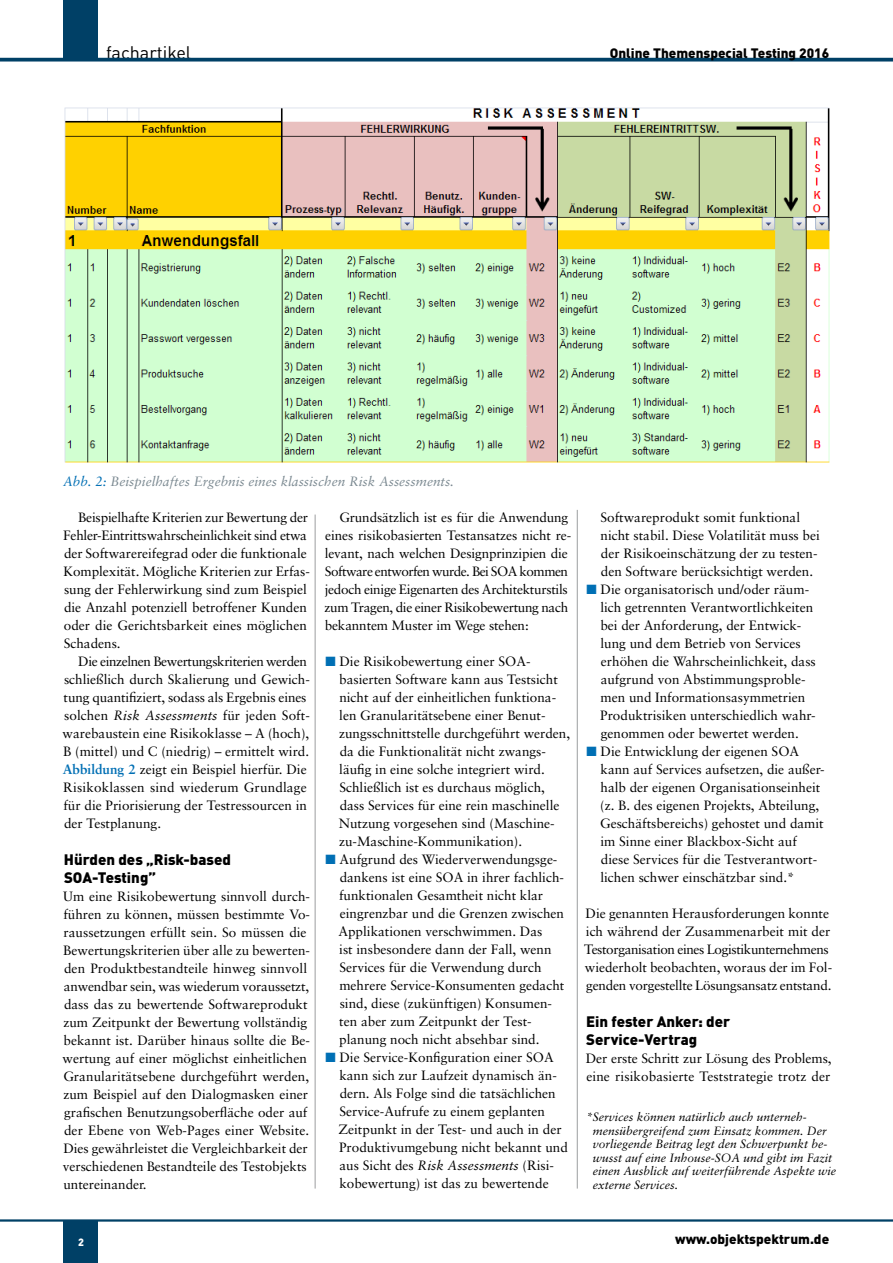
<style>
.page{position:relative;width:893px;height:1263px;background:#fff}
.page>*{position:absolute;margin:0;border:0;box-sizing:border-box;transform-origin:0 0}
.t1{font:18px "DINOT";color:#000}
.t2{font:900 15px/18px "DINOT";color:#000}
.t3{font:13.5px/18px "Sabon LT";color:#000}
.t4{font:italic 13.5px "Sabon LT";color:#7b8991}
.t5{font:900 13.5px "DINOT";color:#000}
.t6{font:italic 12px/13.5px "Sabon LT";color:#000}
.t7{font:900 10.5px "DINOT";color:#fff}
.s1{color:#006fb4}
.s2{font-style:italic}
.s3{font-weight:700;color:#006fb4}
</style>
<div class="page">
<div style="left:64px;top:1220px;width:34px;height:43px;background:#004066"></div>
<div style="left:64px;top:0;width:34px;height:58px;background:#004066"></div>
<svg style="left:0;top:58px;width:893px;height:4px;background:#1e5678"></svg>
<hr style="left:0;top:1219px;width:893px;height:2px;background:#004066">
<hr style="left:315px;top:514px;width:1px;height:674px;background:#9c9e9f">
<hr style="left:577px;top:510px;width:1px;height:678px;background:#9c9e9f">
<img style="left:64px;top:107px;width:766px;height:356px">
<h1 class="t1" style="left:106px;top:41px;width:87px">fachartikel</h1>
<p class="t5" style="left:610px;top:44px;width:221px">Online Themenspecial Testing 2016</p>
<p class="t4" style="left:63px;top:474px;width:392px"><span class="s1">Abb. 2:</span> Beispielhaftes Ergebnis eines klassischen Risk Assessments.</p>
<p class="t3" style="left:63px;top:508px;width:248px;text-indent:15px">Beispielhafte Kriterien zur Bewertung der Fehler-Eintrittswahrscheinlichkeit sind etwa der Softwarereifegrad oder die funktionale Komplexität. Mögliche Kriterien zur Erfas&shy;sung der Fehlerwirkung sind zum Beispiel die Anzahl potenziell betroffener Kunden oder die Gerichtsbarkeit eines möglichen Schadens.</p>
<p class="t3" style="left:63px;top:652px;width:249px;text-indent:16px">Die einzelnen Bewertungskriterien werden schließlich durch Skalierung und Gewich&shy;tung quantifiziert, sodass als Ergebnis eines solchen <span class="s2">Risk Assessments</span> für jeden Soft&shy;warebaustein eine Risikoklasse – A (hoch), B (mittel) und C (niedrig) – ermittelt wird.<br><span class="s3">Abbildung 2</span> zeigt ein Beispiel hierfür. Die Risikoklassen sind wiederum Grundlage für die Priorisierung der Testressourcen in der Testplanung.</p>
<p class="t2" style="left:64px;top:849px;width:169px">Hürden des „Risk-based<br>SOA-Testing”</p>
<p class="t3" style="left:63px;top:887px;width:249px">Um eine Risikobewertung sinnvoll durch&shy;führen zu können, müssen bestimmte Vo&shy;raussetzungen erfüllt sein. So müssen die Bewertungskriterien über alle zu bewerten&shy;den Produktbestandteile hinweg sinnvoll anwendbar sein, was wiederum voraussetzt, dass das zu bewertende Softwareprodukt zum Zeitpunkt der Bewertung vollständig bekannt ist. Darüber hinaus sollte die Be&shy;wertung auf einer möglichst einheitlichen Granularitätsebene durchgeführt werden, zum Beispiel auf den Dialogmasken einer grafischen Benutzungsoberfläche oder auf der Ebene von Web-Pages einer Website.<br>Dies gewährleistet die Vergleichbarkeit der verschiedenen Bestandteile des Testobjekts untereinander.</p>
<p class="t3" style="left:325px;top:509px;width:248px;text-indent:15px">Grundsätzlich ist es für die Anwendung eines risikobasierten Testansatzes nicht re&shy;levant, nach welchen Designprinzipien die Software entworfen wurde. Bei SOA kommen jedoch einige Eigenarten des Architekturstils zum Tragen, die einer Risikobewertung nach bekanntem Muster im Wege stehen:</p>
<p class="t3" style="left:339px;top:653px;width:233px;text-indent:-13px"><span class="s1">■</span> Die Risikobewertung einer SOA&shy;basierten Software kann aus Testsicht nicht auf der einheitlichen funktiona&shy;len Granularitätsebene einer Benut&shy;zungsschnittstelle durchgeführt werden, da die Funktionalität nicht zwangs&shy;läufig in eine solche integriert wird.<br>Schließlich ist es durchaus möglich, dass Services für eine rein maschinelle Nutzung vorgesehen sind (Maschine&shy;zu-Maschine-Kommunikation).</p>
<p class="t3" style="left:338px;top:851px;width:227px;text-indent:-13px"><span class="s1">■</span> Aufgrund des Wiederverwendungsge&shy;dankens ist eine SOA in ihrer fachlich&shy;funktionalen Gesamtheit nicht klar eingrenzbar und die Grenzen zwischen Applikationen verschwimmen. Das<br>ist insbesondere dann der Fall, wenn Services für die Verwendung durch mehrere Service-Konsumenten gedacht sind, diese (zukünftigen) Konsumen&shy;ten aber zum Zeitpunkt der Test&shy;planung noch nicht absehbar sind.</p>
<p class="t3" style="left:338px;top:1048px;width:231px;text-indent:-13px"><span class="s1">■</span> Die Service-Konfiguration einer SOA kann sich zur Laufzeit dynamisch än&shy;dern. Als Folge sind die tatsächlichen Service-Aufrufe zu einem geplanten Zeitpunkt in der Test- und auch in der Produktivumgebung nicht bekannt und aus Sicht des <span class="s2">Risk Assessments</span> (Risi&shy;kobewertung) ist das zu bewertende</p>
<p class="t3" style="left:600px;top:509px;width:221px">Softwareprodukt somit funktional nicht stabil. Diese Volatilität muss bei der Risikoeinschätzung der zu testen&shy;den Software berücksichtigt werden.</p>
<p class="t3" style="left:600px;top:581px;width:217px;text-indent:-14px"><span class="s1">■</span> Die organisatorisch und/oder räum&shy;lich getrennten Verantwortlichkeiten bei der Anforderung, der Entwick&shy;lung und dem Betrieb von Services erhöhen die Wahrscheinlichkeit, dass aufgrund von Abstimmungsproble&shy;men und Informationsasymmetrien Produktrisiken unterschiedlich wahr&shy;genommen oder bewertet werden.</p>
<p class="t3" style="left:600px;top:743px;width:226px;text-indent:-14px"><span class="s1">■</span> Die Entwicklung der eigenen SOA kann auf Services aufsetzen, die außer&shy;halb der eigenen Organisationseinheit (z. B. des eigenen Projekts, Abteilung, Geschäftsbereichs) gehostet und damit im Sinne einer Blackbox-Sicht auf diese Services für die Testverantwort&shy;lichen schwer einschätzbar sind.*</p>
<p class="t3" style="left:584px;top:905px;width:250px">Die genannten Herausforderungen konnte ich während der Zusammenarbeit mit der Testorganisation eines Logistikunternehmens wiederholt beobachten, woraus der im Fol&shy;genden vorgestellte Lösungsansatz entstand.</p>
<p class="t2" style="left:586px;top:1011px;width:146px">Ein fester Anker: der<br>Service-Vertrag</p>
<p class="t3" style="left:586px;top:1049px;width:247px">Der erste Schritt zur Lösung des Problems, eine risikobasierte Teststrategie trotz der</p>
<p class="t6" style="left:593px;top:1110px;width:245px;text-indent:-7px">*Services können natürlich auch unterneh&shy;mensübergreifend zum Einsatz kommen. Der vorliegende Beitrag legt den Schwerpunkt be&shy;wusst auf eine Inhouse-SOA und gibt im Fazit einen Ausblick auf weiterführende Aspekte wie externe Services.</p>
<p class="t7" style="left:78px;top:1235px;width:7px">2</p>
<p class="t5" style="left:675px;top:1230px;width:156px">www.objektspektrum.de</p>
</div>
